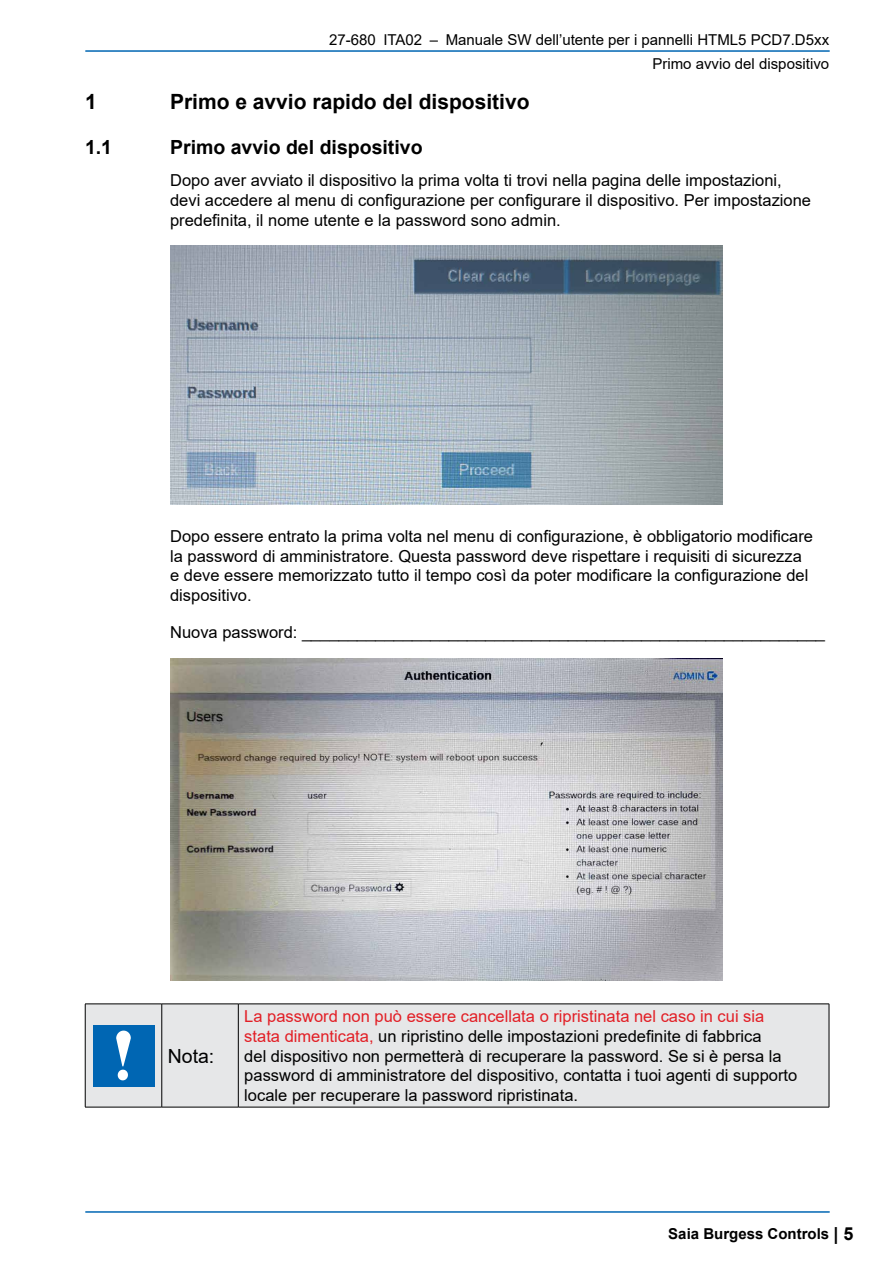
<style>
.page{position:relative;width:893px;height:1263px;background:#fff}
.page>*{position:absolute;margin:0;border:0;box-sizing:border-box;transform-origin:0 0}
.Ueberschrift_1{font:700 21px "Arial";color:#000}
.Ueberschrift_2{font:700 19.5px "Arial";color:#000}
.Ueberschrift_2_nicht{font:19.5px "Arial";color:#000}
.Fliesstext_4mm{font:16.5px/19.8px "Arial";color:#000}
.TextTabelle_11Pt{font:16.5px/19.8px "Arial";color:#000}
.t1{font:15px/24.5px "Arial";color:#000;text-align:right}
.t2{font:700 15px "Arial";color:#000}
.s1{color:#e21f26}
.s2{font-size:18px}
</style>
<div class="page">
<hr style="left:86px;top:1211px;width:743px;height:2px;background:#0066b3">
<hr style="left:86px;top:50px;width:743px;height:2px;background:#0066b3">
<img style="left:170px;top:246px;width:553px;height:259px">
<img style="left:170px;top:658px;width:553px;height:323px">
<div style="left:86px;top:1005px;width:743px;height:102px;background:#e6e7e8"></div>
<hr style="left:85px;top:1004px;width:77px;height:1px;background:#000">
<hr style="left:85px;top:1004px;width:1px;height:103px;background:#000">
<hr style="left:162px;top:1004px;width:76px;height:1px;background:#000">
<hr style="left:162px;top:1004px;width:1px;height:103px;background:#000">
<hr style="left:238px;top:1004px;width:591px;height:1px;background:#000">
<hr style="left:238px;top:1004px;width:1px;height:103px;background:#000">
<hr style="left:829px;top:1004px;width:1px;height:103px;background:#000">
<hr style="left:85px;top:1107px;width:77px;height:1px;background:#000">
<hr style="left:162px;top:1107px;width:76px;height:1px;background:#000">
<hr style="left:238px;top:1107px;width:591px;height:1px;background:#000">
<div style="left:93px;top:1025px;width:61px;height:61px;background:#0066b3"></div>
<svg style="left:116px;top:1030px;width:15px;height:50px"></svg>
<p class="t1" style="left:329px;top:27px;width:501px">27-680 ITA02 – Manuale SW dell’utente per i pannelli HTML5 PCD7.D5xx<br>Primo avvio del dispositivo</p>
<p class="Ueberschrift_1" style="left:85px;top:87px;width:13px">1</p>
<p class="Ueberschrift_1" style="left:170px;top:87px;width:361px">Primo e avvio rapido del dispositivo</p>
<p class="Ueberschrift_2" style="left:85px;top:133px;width:29px">1.1</p>
<p class="Ueberschrift_2" style="left:170px;top:133px;width:254px">Primo avvio del dispositivo</p>
<p class="Fliesstext_4mm" style="left:170px;top:170px;width:643px">Dopo aver avviato il dispositivo la prima volta ti trovi nella pagina delle impostazioni, devi accedere al menu di configurazione per configurare il dispositivo. Per impostazione predefinita, il nome utente e la password sono admin.</p>
<p class="Fliesstext_4mm" style="left:170px;top:526px;width:644px">Dopo essere entrato la prima volta nel menu di configurazione, è obbligatorio modificare la password di amministratore. Questa password deve rispettare i requisiti di sicurezza e deve essere memorizzato tutto il tempo così da poter modificare la configurazione del dispositivo.</p>
<p class="Fliesstext_4mm" style="left:170px;top:622px;width:656px">Nuova password: _________________________________________________________</p>
<p class="Ueberschrift_2_nicht" style="left:168px;top:1042px;width:48px">Nota:</p>
<p class="TextTabelle_11Pt" style="left:244px;top:1006px;width:554px"><span class="s1">La password non può essere cancellata o ripristinata nel caso in cui sia stata dimenticata,</span> un ripristino delle impostazioni predefinite di fabbrica<br>del dispositivo non permetterà di recuperare la password. Se si è persa la password di amministratore del dispositivo, contatta i tuoi agenti di supporto locale per recuperare la password ripristinata.</p>
<p class="t2" style="left:668px;top:1223px;width:187px">Saia Burgess Controls <span class="s2">| 5</span></p>
</div>
